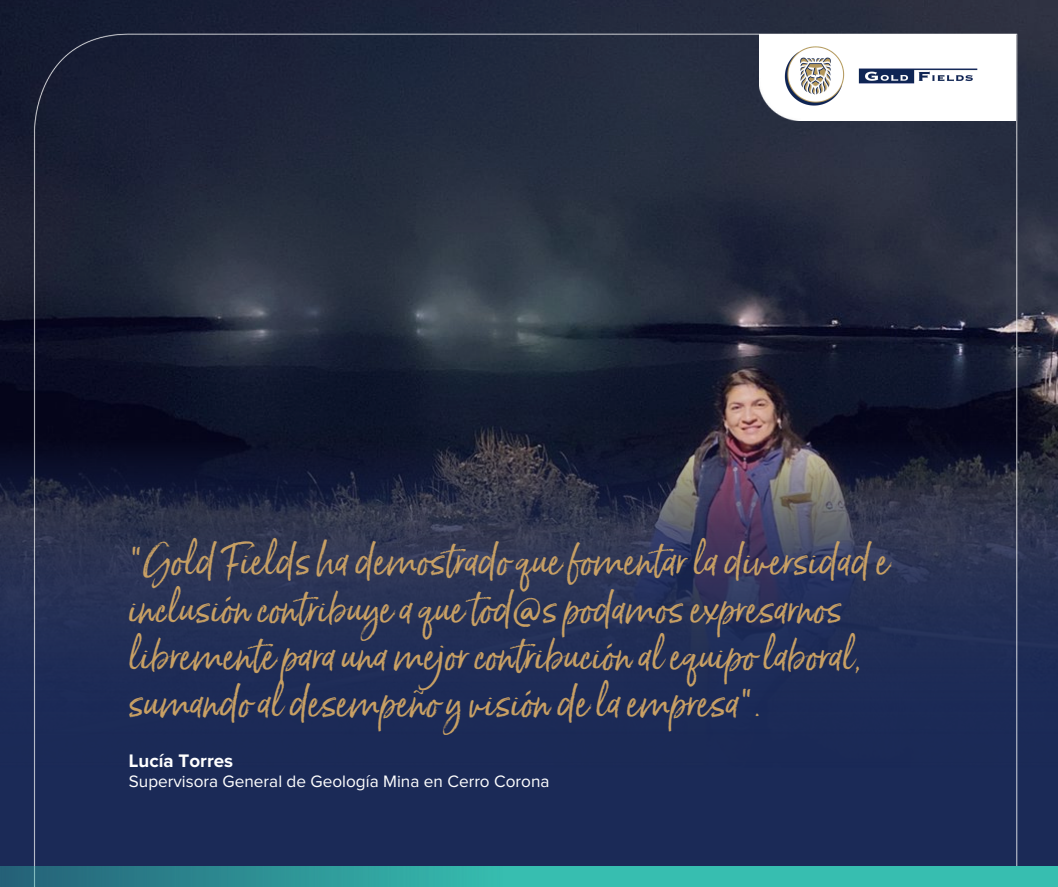
<style>
.page{position:relative;width:1058px;height:887px;background:#fff}
.page>*{position:absolute;margin:0;border:0;box-sizing:border-box;transform-origin:0 0}
.t1{font:39.15px/47.2px "Born Ready";color:#c8a064}
.t2{font:700 18.75px "Proxima Nova";color:#fff}
.t3{font:17.1px "Proxima Nova";color:#fff}
</style>
<div class="page">
<img style="left:0;top:0;width:1052px;height:866px">
<img style="left:0;top:866px;width:1058px;height:20px">
<img style="left:759px;top:34px;width:256px;height:86px">
<img style="left:770px;top:9px;width:224px;height:126px">
<p class="t1" style="left:129px;top:536px;width:762px">"Gold Fields ha demostrado que fomentar la diversidad e inclusión contribuye a quetod@s podamos expresarnos libremente para una mejor contribución al equipo laboral, sumando al desempeño y visión de la empresa".</p>
<p class="t2" style="left:129px;top:752px;width:106px">Lucía Torres</p>
<p class="t3" style="left:129px;top:773px;width:422px">Supervisora General de Geología Mina en Cerro Corona</p>
</div>
